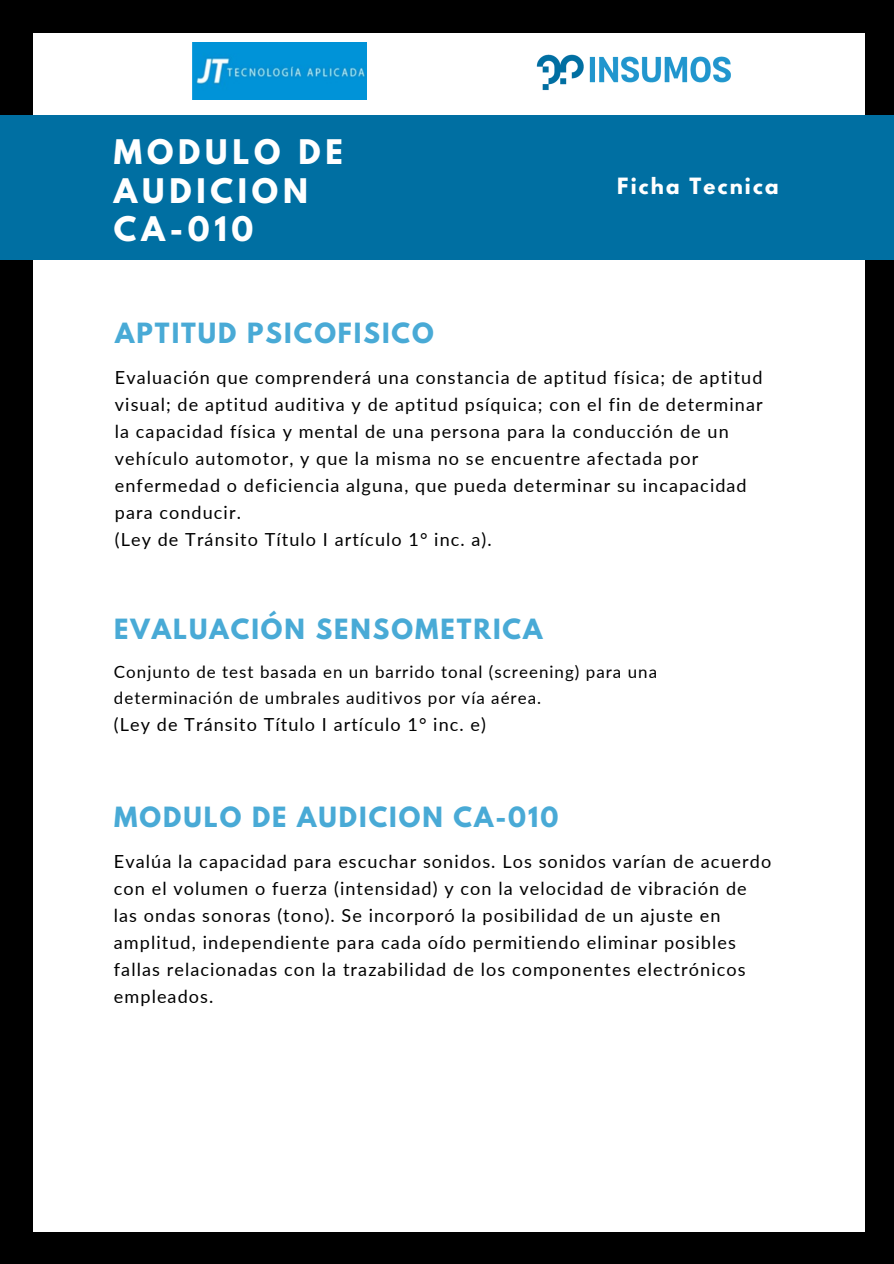
<style>
.page{position:relative;width:894px;height:1264px;background:#fff}
.page>*{position:absolute;margin:0;border:0;box-sizing:border-box;transform-origin:0 0}
.t1{font:700 30px/38.2px "League Spartan";letter-spacing:.16em;color:#fff}
.t2{font:700 24.75px "League Spartan";letter-spacing:.08em;color:#49aad6}
.t3{font:700 19.8px "League Spartan";letter-spacing:.11em;color:#fff}
.t4{font:18px/27px "Lato";letter-spacing:.06em;color:#000}
.t5{font:16.95px/26px "Lato";letter-spacing:.06em;color:#000}
</style>
<div class="page">
<div style="left:0;top:0;width:893px;height:1263px;background:#000"></div>
<div style="left:34px;top:33px;width:830px;height:1198px;background:#fff"></div>
<div style="left:0;top:116px;width:893px;height:144px;background:#006fa2"></div>
<img style="left:536px;top:54px;width:195px;height:37px">
<img style="left:193px;top:43px;width:173px;height:56px">
<p class="t1" style="left:114px;top:137px;width:230px">MODULO DE<br>AUDICION</p>
<p class="t1" style="left:114px;top:213px;width:141px">CA-010</p>
<p class="t2" style="left:115px;top:321px;width:320px">APTITUD PSICOFISICO</p>
<p class="t3" style="left:617px;top:176px;width:163px">Ficha Tecnica</p>
<p class="t4" style="left:115px;top:363px;width:649px">Evaluación que comprenderá una constancia de aptitud física; de aptitud visual; de aptitud auditiva y de aptitud psíquica; con el fin de determinar la capacidad física y mental de una persona para la conducción de un vehículo automotor, y que la misma no se encuentre afectada por enfermedad o deficiencia alguna, que pueda determinar su incapacidad para conducir.</p>
<p class="t4" style="left:115px;top:525px;width:378px">(Ley de Tránsito Título I artículo 1° inc. a).</p>
<p class="t2" style="left:114px;top:616px;width:429px">EVALUACIÓN SENSOMETRICA</p>
<p class="t5" style="left:114px;top:658px;width:544px">Conjunto de test basada en un barrido tonal (screening) para una determinación de umbrales auditivos por vía aérea.</p>
<p class="t4" style="left:114px;top:710px;width:373px">(Ley de Tránsito Título I artículo 1° inc. e)</p>
<p class="t2" style="left:114px;top:805px;width:445px">MODULO DE AUDICION CA-010</p>
<p class="t4" style="left:114px;top:847px;width:658px">Evalúa la capacidad para escuchar sonidos. Los sonidos varían de acuerdo con el volumen o fuerza (intensidad) y con la velocidad de vibración de las ondas sonoras (tono). Se incorporó la posibilidad de un ajuste en amplitud, independiente para cada oído permitiendo eliminar posibles fallas relacionadas con la trazabilidad de los componentes electrónicos empleados.</p>
</div>
